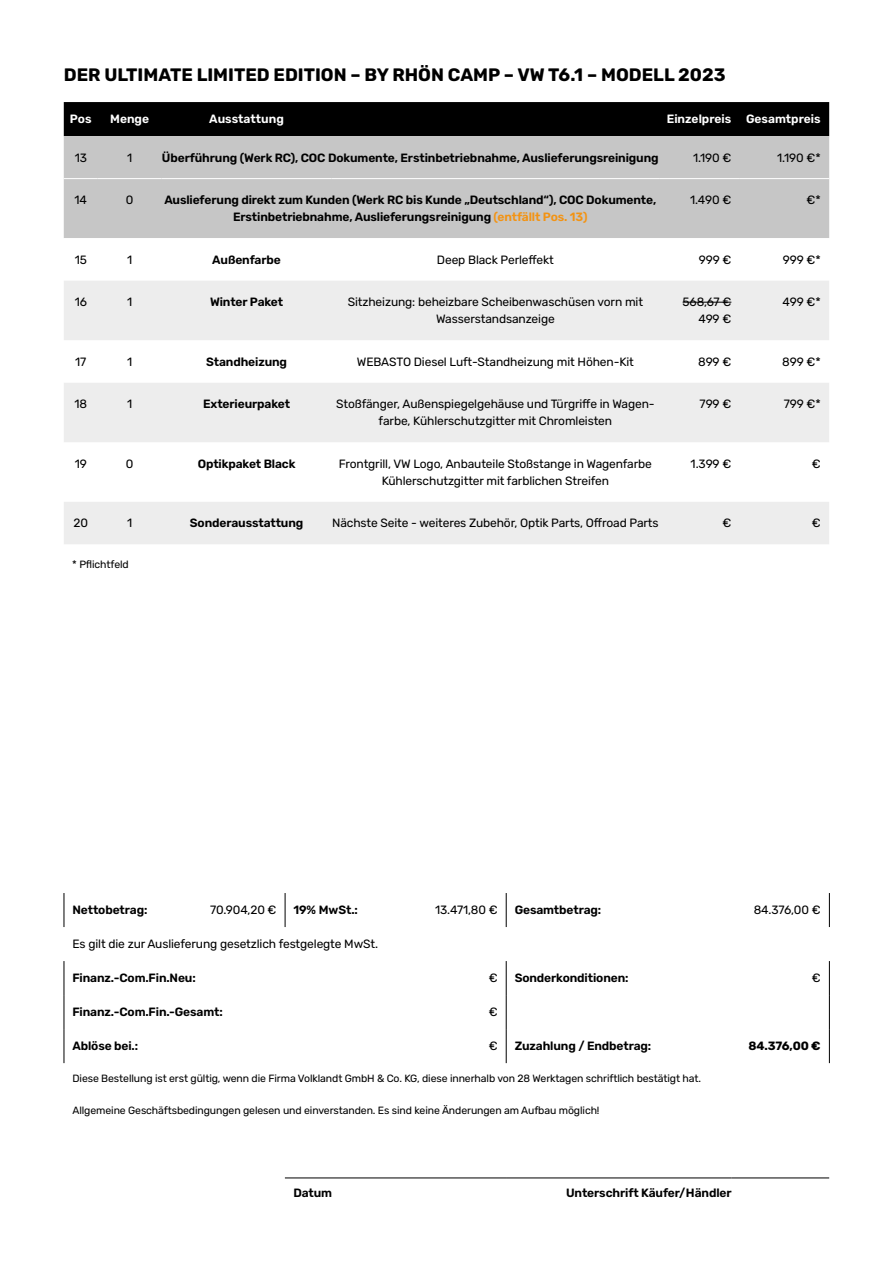
<style>
.page{position:relative;width:893px;height:1263px;background:#fff}
.page>*{position:absolute;margin:0;border:0;box-sizing:border-box;transform-origin:0 0}
.t1{font:700 18px "Rubik";color:#000}
.t2{font:12px/17px "Rubik";letter-spacing:-.01em;color:#000;text-align:center}
.t3{font:600 12px/17px "Rubik";letter-spacing:-.01em;color:#000;text-align:center}
.t4{font:600 12px "Rubik";color:#fff}
.t5{font:700 12px "Rubik";letter-spacing:-.01em;color:#000}
.t6{font:10.5px "Rubik";letter-spacing:-.01em;color:#000}
.s1{color:#f39313}
</style>
<div class="page">
<div style="left:64px;top:102px;width:765px;height:34px;background:#000"></div>
<div style="left:64px;top:136px;width:765px;height:102px;background:#c6c6c6"></div>
<svg style="left:64px;top:281px;width:765px;height:263px;fill:#ededed"></svg>
<hr style="left:64px;top:178px;width:34px;height:1px;background:#fff">
<hr style="left:98px;top:178px;width:64px;height:1px;background:#fff">
<hr style="left:162px;top:178px;width:170px;height:1px;background:#fff">
<hr style="left:332px;top:178px;width:327px;height:1px;background:#fff">
<hr style="left:659px;top:178px;width:81px;height:1px;background:#fff">
<hr style="left:740px;top:178px;width:89px;height:1px;background:#fff">
<hr style="left:683px;top:302px;width:48px;height:1px;background:#000">
<hr style="left:64px;top:893px;width:1px;height:34px;background:#000">
<hr style="left:285px;top:893px;width:1px;height:34px;background:#000">
<hr style="left:506px;top:893px;width:1px;height:34px;background:#000">
<hr style="left:829px;top:893px;width:1px;height:34px;background:#000">
<hr style="left:64px;top:961px;width:1px;height:34px;background:#000">
<hr style="left:506px;top:961px;width:1px;height:34px;background:#000">
<hr style="left:829px;top:961px;width:1px;height:34px;background:#000">
<hr style="left:64px;top:995px;width:1px;height:34px;background:#000">
<hr style="left:506px;top:995px;width:1px;height:34px;background:#000">
<hr style="left:829px;top:995px;width:1px;height:34px;background:#000">
<hr style="left:64px;top:1029px;width:1px;height:34px;background:#000">
<hr style="left:506px;top:1029px;width:1px;height:34px;background:#000">
<hr style="left:829px;top:1029px;width:1px;height:34px;background:#000">
<hr style="left:285px;top:1178px;width:221px;height:1px;background:#000">
<hr style="left:506px;top:1178px;width:225px;height:1px;background:#000">
<hr style="left:731px;top:1178px;width:98px;height:1px;background:#000">
<h1 class="t1" style="left:64px;top:64px;width:663px">DER ULTIMATE LIMITED EDITION – BY RHÖN CAMP – VW T6.1 – MODELL 2023</h1>
<p class="t4" style="left:70px;top:112px;width:23px">Pos</p>
<p class="t4" style="left:110px;top:112px;width:40px">Menge</p>
<p class="t4" style="left:209px;top:112px;width:76px">Ausstattung</p>
<p class="t4" style="left:667px;top:112px;width:155px">Einzelpreis Gesamtpreis</p>
<p class="t2" style="left:75px;top:149px;width:14px">13</p>
<p class="t2" style="left:127px;top:149px;width:7px">1</p>
<p class="t3" style="left:162px;top:149px;width:498px">Überführung (Werk RC), COC Dokumente, Erstinbetriebnahme, Auslieferungsreinigung</p>
<p class="t2" style="left:693px;top:149px;width:40px">1.190 €</p>
<p class="t2" style="left:777px;top:149px;width:45px">1.190 €*</p>
<p class="t2" style="left:75px;top:192px;width:14px">14</p>
<p class="t2" style="left:126px;top:192px;width:9px">0</p>
<p class="t3" style="left:164px;top:192px;width:493px">Auslieferung direkt zum Kunden (Werk RC bis Kunde „Deutschland“), COC Dokumente,<br>Erstinbetriebnahme, Auslieferungsreinigung <span class="s1">(entfällt Pos. 13)</span></p>
<p class="t2" style="left:690px;top:192px;width:43px">1.490 €</p>
<p class="t2" style="left:806px;top:192px;width:16px">€*</p>
<p class="t2" style="left:75px;top:251px;width:14px">15</p>
<p class="t2" style="left:127px;top:251px;width:7px">1</p>
<p class="t3" style="left:212px;top:251px;width:70px">Außenfarbe</p>
<p class="t2" style="left:437px;top:251px;width:118px">Deep Black Perleffekt</p>
<p class="t2" style="left:699px;top:251px;width:34px">999 €</p>
<p class="t2" style="left:783px;top:251px;width:39px">999 €*</p>
<p class="t2" style="left:75px;top:294px;width:14px">16</p>
<p class="t2" style="left:127px;top:294px;width:7px">1</p>
<p class="t3" style="left:210px;top:294px;width:75px">Winter Paket</p>
<p class="t2" style="left:348px;top:294px;width:297px">Sitzheizung: beheizbare Scheibenwaschüsen vorn mit<br>Wasserstandsanzeige</p>
<p class="t2" style="left:683px;top:294px;width:50px;text-align:right">568,67 €<br>499 €</p>
<p class="t2" style="left:782px;top:294px;width:40px">499 €*</p>
<p class="t2" style="left:75px;top:353px;width:13px">17</p>
<p class="t2" style="left:127px;top:353px;width:7px">1</p>
<p class="t3" style="left:206px;top:353px;width:83px">Standheizung</p>
<p class="t2" style="left:357px;top:353px;width:279px">WEBASTO Diesel Luft-Standheizung mit Höhen-Kit</p>
<p class="t2" style="left:698px;top:353px;width:35px">899 €</p>
<p class="t2" style="left:782px;top:353px;width:40px">899 €*</p>
<p class="t2" style="left:74px;top:396px;width:14px">18</p>
<p class="t2" style="left:127px;top:396px;width:7px">1</p>
<p class="t3" style="left:203px;top:396px;width:88px">Exterieurpaket</p>
<p class="t2" style="left:336px;top:396px;width:320px">Stoßfänger, Außenspiegelgehäuse und Türgriffe in Wagen&shy;farbe, Kühlerschutzgitter mit Chromleisten</p>
<p class="t2" style="left:700px;top:396px;width:33px">799 €</p>
<p class="t2" style="left:784px;top:396px;width:39px">799 €*</p>
<p class="t2" style="left:75px;top:455px;width:14px">19</p>
<p class="t2" style="left:126px;top:455px;width:9px">0</p>
<p class="t3" style="left:198px;top:455px;width:99px">Optikpaket Black</p>
<p class="t2" style="left:339px;top:455px;width:315px">Frontgrill, VW Logo, Anbauteile Stoßstange in Wagenfarbe<br>Kühlerschutzgitter mit farblichen Streifen</p>
<p class="t2" style="left:691px;top:455px;width:42px">1.399 €</p>
<p class="t2" style="left:812px;top:455px;width:10px">€</p>
<p class="t2" style="left:74px;top:515px;width:16px">20</p>
<p class="t2" style="left:127px;top:515px;width:7px">1</p>
<p class="t3" style="left:190px;top:515px;width:115px">Sonderausstattung</p>
<p class="t2" style="left:332px;top:515px;width:328px">Nächste Seite - weiteres Zubehör, Optik Parts, Offroad Parts</p>
<p class="t2" style="left:722px;top:515px;width:10px">€</p>
<p class="t2" style="left:812px;top:515px;width:10px">€</p>
<p class="t6" style="left:72px;top:558px;width:58px">* Pflichtfeld</p>
<p class="t3" style="left:72px;top:902px;width:76px">Nettobetrag:</p>
<p class="t2" style="left:210px;top:902px;width:68px">70.904,20 €</p>
<p class="t3" style="left:294px;top:902px;width:66px">19% MwSt.:</p>
<p class="t2" style="left:435px;top:902px;width:64px">13.471,80 €</p>
<p class="t3" style="left:515px;top:902px;width:88px">Gesamtbetrag:</p>
<p class="t2" style="left:754px;top:902px;width:68px">84.376,00 €</p>
<p class="t2" style="left:72px;top:936px;width:307px">Es gilt die zur Auslieferung gesetzlich festgelegte MwSt.</p>
<p class="t3" style="left:72px;top:970px;width:125px">Finanz.-Com.Fin.Neu:</p>
<p class="t2" style="left:489px;top:970px;width:10px">€</p>
<p class="t3" style="left:515px;top:970px;width:115px">Sonderkonditionen:</p>
<p class="t2" style="left:812px;top:970px;width:10px">€</p>
<p class="t3" style="left:72px;top:1004px;width:152px">Finanz.-Com.Fin.-Gesamt:</p>
<p class="t2" style="left:489px;top:1004px;width:10px">€</p>
<p class="t3" style="left:72px;top:1038px;width:67px">Ablöse bei.:</p>
<p class="t2" style="left:489px;top:1038px;width:10px">€</p>
<p class="t3" style="left:515px;top:1038px;width:138px">Zuzahlung / Endbetrag:</p>
<p class="t5" style="left:748px;top:1039px;width:74px">84.376,00 €</p>
<p class="t6" style="left:72px;top:1073px;width:630px">Diese Bestellung ist erst gültig, wenn die Firma Volklandt GmbH &amp; Co. KG, diese innerhalb von 28 Werktagen schriftlich bestätigt hat.</p>
<p class="t6" style="left:72px;top:1104px;width:529px">Allgemeine Geschäftsbedingungen gelesen und einverstanden. Es sind keine Änderungen am Aufbau möglich!</p>
<p class="t3" style="left:293px;top:1185px;width:40px">Datum</p>
<p class="t3" style="left:566px;top:1185px;width:167px">Unterschrift Käufer/Händler</p>
</div>
